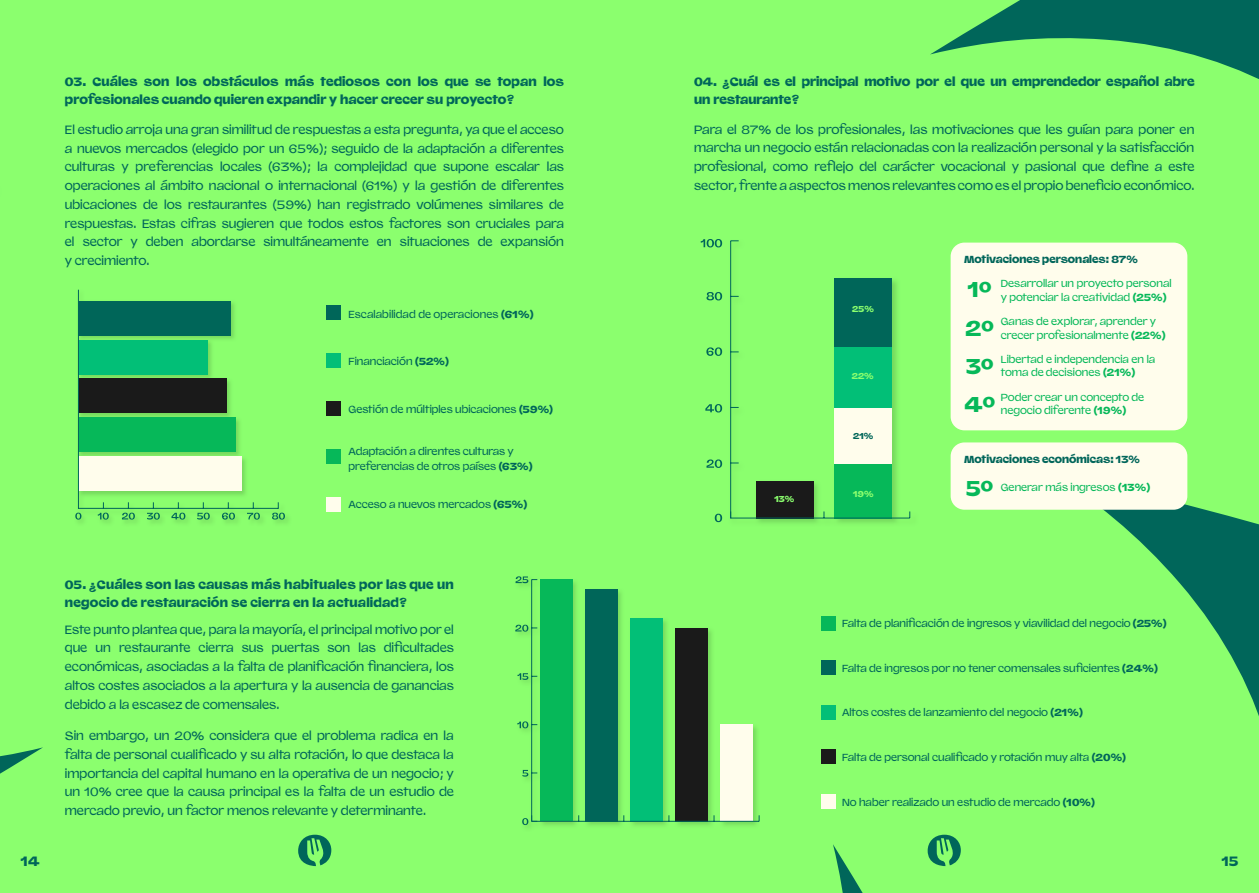
<style>
.page{position:relative;width:1259px;height:893px;background:#8bff6e}
.page>*{position:absolute;margin:0;border:0;box-sizing:border-box;transform-origin:0 0}
.t1{font:700 21.45px/38.2px "Valizas";color:#06b859}
.t2{font:700 13.5px "Valizas";color:#00665a}
.t3{font:12px/18.8px "Valizas";color:#00665a;text-align:justify}
.t4{font:700 12px/18px "Valizas";letter-spacing:.01em;color:#00665a}
.t5{font:10.2px/15px "Valizas";color:#00665a}
.t6{font:10.2px/13.5px "Valizas";color:#06b859}
.t7{font:700 10.2px "Valizas";color:#00665a}
.t8{font:700 8.55px "Valizas";color:#8bff6e}
.t9{font:700 8.55px "Valizas";color:#006659}
.s1{font-weight:700}
</style>
<div class="page">
<svg style="left:927px;top:835px;width:34px;height:31px"></svg>
<svg style="left:298px;top:835px;width:33px;height:31px"></svg>
<div style="left:326px;top:306px;width:15px;height:14px;background:#006659"></div>
<div style="left:326px;top:354px;width:15px;height:14px;background:#02bf77"></div>
<div style="left:326px;top:402px;width:15px;height:14px;background:#1a1a1a"></div>
<div style="left:326px;top:450px;width:15px;height:14px;background:#06b859"></div>
<div style="left:326px;top:498px;width:15px;height:14px;background:#fffdec"></div>
<img style="left:74px;top:289px;width:218px;height:237px">
<svg style="left:75px;top:513px;width:6px;height:7px"></svg>
<div style="left:78px;top:456px;width:164px;height:35px;background:#fffdec"></div>
<div style="left:78px;top:417px;width:157px;height:35px;background:#06b859"></div>
<div style="left:78px;top:378px;width:148px;height:35px;background:#1a1a1a"></div>
<div style="left:78px;top:340px;width:130px;height:35px;background:#02bf77"></div>
<div style="left:78px;top:301px;width:152px;height:35px;background:#006659"></div>
<hr style="left:78px;top:508px;width:200px;height:1px;background:#00665a">
<svg style="left:98px;top:502px;width:11px;height:18px"></svg>
<svg style="left:122px;top:502px;width:13px;height:18px"></svg>
<svg style="left:147px;top:502px;width:13px;height:18px"></svg>
<svg style="left:171px;top:502px;width:14px;height:18px"></svg>
<svg style="left:197px;top:502px;width:13px;height:18px"></svg>
<svg style="left:222px;top:502px;width:13px;height:18px"></svg>
<svg style="left:247px;top:502px;width:13px;height:18px"></svg>
<svg style="left:272px;top:502px;width:13px;height:18px"></svg>
<hr style="left:78px;top:290px;width:1px;height:219px;background:#00665a">
<img style="left:0;top:37px;width:2px;height:165px">
<div style="left:950px;top:243px;width:237px;height:187px;background:#fffdec;border-radius:14px"></div>
<div style="left:950px;top:442px;width:237px;height:68px;background:#fffdec;border-radius:14px"></div>
<div style="left:728px;top:239px;width:190px;height:288px;background:#8bff6e"></div>
<hr style="left:730px;top:241px;width:1px;height:277px;background:#00665a">
<div style="left:834px;top:278px;width:58px;height:70px;background:#006659"></div>
<div style="left:834px;top:348px;width:58px;height:60px;background:#02bf77"></div>
<div style="left:834px;top:408px;width:58px;height:56px;background:#fffdec"></div>
<div style="left:756px;top:481px;width:57px;height:37px;background:#1a1a1a"></div>
<div style="left:834px;top:464px;width:58px;height:54px;background:#06b859"></div>
<hr style="left:730px;top:518px;width:179px;height:1px;background:#00665a">
<svg style="left:715px;top:514px;width:7px;height:8px"></svg>
<svg style="left:706px;top:459px;width:16px;height:9px"></svg>
<svg style="left:705px;top:404px;width:17px;height:8px"></svg>
<svg style="left:706px;top:347px;width:16px;height:9px"></svg>
<svg style="left:706px;top:292px;width:16px;height:8px"></svg>
<svg style="left:701px;top:239px;width:21px;height:8px"></svg>
<div style="left:821px;top:705px;width:14px;height:14px;background:#02bf77"></div>
<div style="left:821px;top:750px;width:14px;height:14px;background:#1a1a1a"></div>
<div style="left:821px;top:660px;width:14px;height:15px;background:#006659"></div>
<div style="left:821px;top:616px;width:14px;height:14px;background:#06b859"></div>
<div style="left:821px;top:794px;width:14px;height:15px;background:#fffdec"></div>
<img style="left:514px;top:575px;width:246px;height:257px">
<hr style="left:531px;top:580px;width:1px;height:241px;background:#00665a">
<svg style="left:522px;top:770px;width:15px;height:7px"></svg>
<svg style="left:517px;top:721px;width:20px;height:7px"></svg>
<svg style="left:517px;top:673px;width:20px;height:7px"></svg>
<svg style="left:515px;top:625px;width:22px;height:7px"></svg>
<svg style="left:515px;top:576px;width:22px;height:7px"></svg>
<div style="left:540px;top:580px;width:32px;height:241px;background:#06b859"></div>
<div style="left:585px;top:589px;width:32px;height:232px;background:#006659"></div>
<div style="left:630px;top:618px;width:32px;height:203px;background:#02bf77"></div>
<div style="left:675px;top:628px;width:32px;height:193px;background:#1a1a1a"></div>
<div style="left:720px;top:725px;width:33px;height:96px;background:#fffdec"></div>
<hr style="left:532px;top:821px;width:227px;height:1px;background:#00665a">
<svg style="left:522px;top:815px;width:15px;height:10px"></svg>
<p class="t4" style="left:65px;top:71px;width:501px">03. Cuáles son los obstáculos más tediosos con los que se topan los profesionales cuando quieren expandir y hacer crecer su proyecto?</p>
<p class="t3" style="left:65px;top:119px;width:501px">El estudio arroja una gran similitud de respuestas a esta pregunta, ya que el acceso a nuevos mercados (elegido por un 65%); seguido de la adaptación a diferentes culturas y preferencias locales (63%); la complejidad que supone escalar las operaciones al ámbito nacional o internacional (61%) y la gestión de diferentes ubicaciones de los restaurantes (59%) han registrado volúmenes similares de respuestas. Estas cifras sugieren que todos estos factores son cruciales para el sector y deben abordarse simultáneamente en situaciones de expansión y crecimiento.</p>
<p class="t5" style="left:348px;top:306px;width:187px">Escalabilidad de operaciones <span class="s1">(61%)</span></p>
<p class="t5" style="left:348px;top:353px;width:102px">Financiación <span class="s1">(52%)</span></p>
<p class="t5" style="left:348px;top:401px;width:206px">Gestión de múltiples ubicaciones <span class="s1">(59%)</span></p>
<p class="t5" style="left:348px;top:443px;width:186px">Adaptación a direntes culturas y preferencias de otros países <span class="s1">(63%)</span></p>
<p class="t5" style="left:348px;top:496px;width:180px">Acceso a nuevos mercados <span class="s1">(65%)</span></p>
<p class="t2" style="left:21px;top:850px;width:20px">14</p>
<p class="t4" style="left:65px;top:574px;width:390px">05. ¿Cuáles son las causas más habituales por las que un negocio de restauración se cierra en la actualidad?</p>
<p class="t3" style="left:65px;top:619px;width:390px">Este punto plantea que, para la mayoría, el principal motivo por el que un restaurante cierra sus puertas son las dificultades económicas, asociadas a la falta de planificación financiera, los altos costes asociados a la apertura y la ausencia de ganancias debido a la escasez de comensales.</p>
<p class="t3" style="left:65px;top:725px;width:391px">Sin embargo, un 20% considera que el problema radica en la falta de personal cualificado y su alta rotación, lo que destaca la importancia del capital humano en la operativa de un negocio; y un 10% cree que la causa principal es la falta de un estudio de mercado previo, un factor menos relevante y determinante.</p>
<p class="t4" style="left:694px;top:71px;width:502px">04. ¿Cuál es el principal motivo por el que un emprendedor español abre un restaurante?</p>
<p class="t3" style="left:694px;top:119px;width:502px">Para el 87% de los profesionales, las motivaciones que les guían para poner en marcha un negocio están relacionadas con la realización personal y la satisfacción profesional, como reflejo del carácter vocacional y pasional que define a este sector, frente a aspectos menos relevantes como es el propio beneficio económico.</p>
<p class="t8" style="left:774px;top:491px;width:21px">13%</p>
<p class="t8" style="left:852px;top:301px;width:23px">25%</p>
<p class="t8" style="left:851px;top:369px;width:24px">22%</p>
<p class="t9" style="left:853px;top:429px;width:22px">21%</p>
<p class="t8" style="left:853px;top:486px;width:22px">19%</p>
<p class="t7" style="left:964px;top:251px;width:175px">Motivaciones personales: 87%</p>
<p class="t6" style="left:1000px;top:276px;width:172px">Desarrollar un proyecto personal y potenciar la creatividad <span class="s1">(25%)</span></p>
<h1 class="t1" style="left:964px;top:268px;width:32px">1º<br>2º<br>3º<br>4º</h1>
<p class="t6" style="left:1000px;top:314px;width:166px">Ganas de explorar, aprender y crecer profesionalmente <span class="s1">(22%)</span></p>
<p class="t6" style="left:1000px;top:352px;width:156px">Libertad e independencia en la toma de decisiones <span class="s1">(21%)</span></p>
<p class="t6" style="left:1000px;top:389px;width:145px">Poder crear un concepto de negocio diferente <span class="s1">(19%)</span></p>
<p class="t7" style="left:964px;top:451px;width:177px">Motivaciones económicas: 13%</p>
<h1 class="t1" style="left:966px;top:467px;width:28px">5º</h1>
<p class="t6" style="left:1000px;top:480px;width:151px">Generar más ingresos <span class="s1">(13%)</span></p>
<p class="t5" style="left:842px;top:615px;width:326px">Falta de planificación de ingresos y viavilidad del negocio <span class="s1">(25%)</span></p>
<p class="t5" style="left:842px;top:660px;width:318px">Falta de ingresos por no tener comensales suficientes <span class="s1">(24%)</span></p>
<p class="t5" style="left:842px;top:704px;width:242px">Altos costes de lanzamiento del negocio <span class="s1">(21%)</span></p>
<p class="t5" style="left:842px;top:749px;width:286px">Falta de personal cualificado y rotación muy alta <span class="s1">(20%)</span></p>
<p class="t5" style="left:842px;top:794px;width:255px">No haber realizado un estudio de mercado <span class="s1">(10%)</span></p>
<p class="t2" style="left:1222px;top:850px;width:18px">15</p>
</div>
